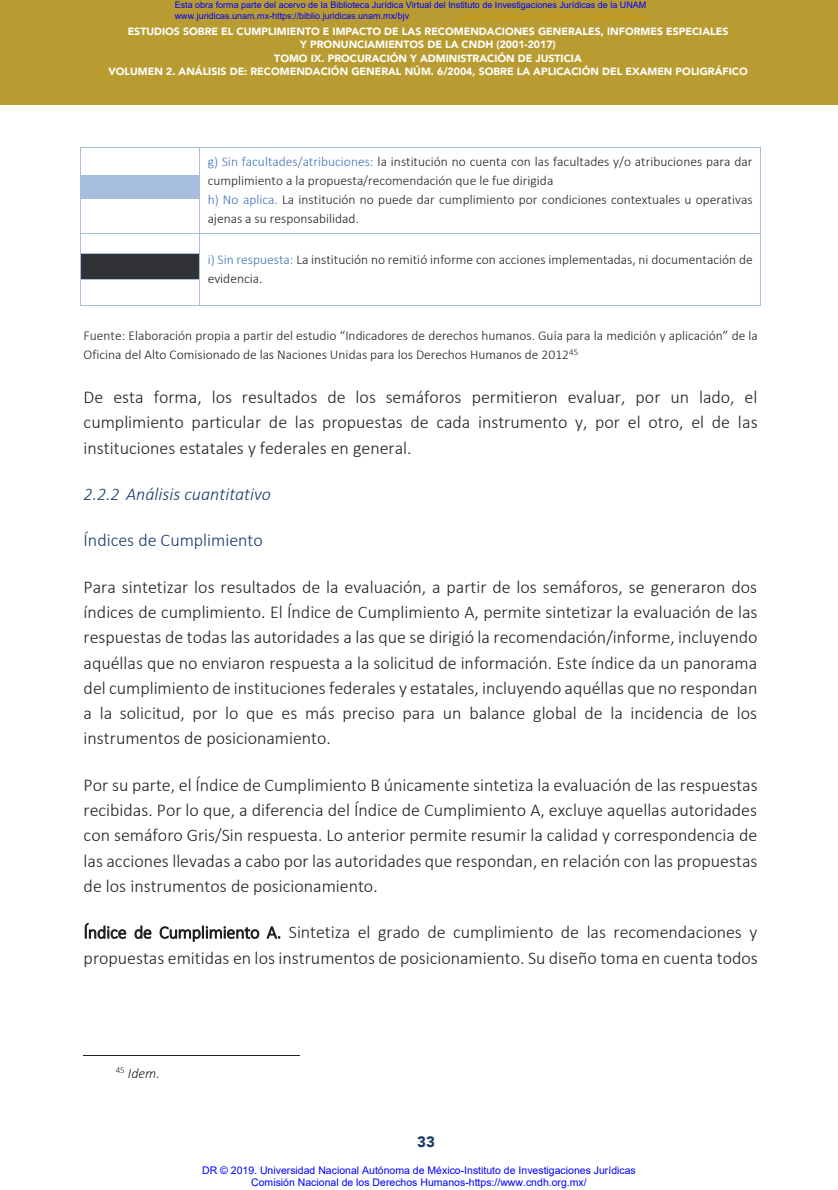
<style>
.page{position:relative;width:838px;height:1190px;background:#fff}
.page>*{position:absolute;margin:0;border:0;box-sizing:border-box;transform-origin:0 0}
.t1{font:300 18px/25.2px "Calibri";color:#231f20;text-align:justify}
.t2{font:italic 300 18px "Calibri";color:#163c68}
.t3{font:300 18px "Calibri";color:#163c68}
.t4{font:900 15px "Avenir";color:#163c68}
.t5{font:italic 300 14.25px "Calibri";color:#231f20}
.t6{font:300 13.5px/18.9px "Calibri";color:#231f20}
.t7{font:900 10.5px/13.5px "Avenir";color:#fff;text-align:center}
.t8{font:10.5px/12.6px "Arial";color:#00f;text-align:center}
.t9{font:9px/10.8px "Arial";color:#00f}
.t10{font:9px "Arial";color:#cf9605}
.s1{color:#3e73b9}
</style>
<div class="page">
<div style="left:0;top:0;width:838px;height:105px;background:#b99c31"></div>
<hr style="left:81px;top:147px;width:118px;height:1px;background:#a7bee1">
<hr style="left:200px;top:147px;width:561px;height:1px;background:#a7bee1">
<div style="left:81px;top:176px;width:118px;height:22px;background:#a7bee1"></div>
<hr style="left:81px;top:175px;width:118px;height:1px;background:#a7bee1">
<svg style="left:80px;top:147px;width:1px;height:51px"></svg>
<hr style="left:81px;top:198px;width:118px;height:1px;background:#a7bee1">
<svg style="left:199px;top:147px;width:1px;height:51px"></svg>
<hr style="left:80px;top:198px;width:1px;height:35px;background:#a7bee1">
<hr style="left:199px;top:198px;width:1px;height:35px;background:#a7bee1">
<hr style="left:761px;top:198px;width:1px;height:35px;background:#a7bee1">
<hr style="left:81px;top:233px;width:118px;height:1px;background:#a7bee1">
<hr style="left:200px;top:233px;width:561px;height:1px;background:#a7bee1">
<div style="left:81px;top:254px;width:118px;height:25px;background:#313235"></div>
<hr style="left:81px;top:253px;width:118px;height:1px;background:#a7bee1">
<hr style="left:81px;top:279px;width:118px;height:1px;background:#a7bee1">
<svg style="left:80px;top:233px;width:1px;height:73px"></svg>
<hr style="left:81px;top:305px;width:118px;height:1px;background:#a7bee1">
<svg style="left:199px;top:233px;width:1px;height:73px"></svg>
<hr style="left:200px;top:305px;width:561px;height:1px;background:#a7bee1">
<svg style="left:85px;top:923px;width:41px;height:15px"></svg>
<svg style="left:134px;top:925px;width:18px;height:13px"></svg>
<svg style="left:160px;top:925px;width:99px;height:16px"></svg>
<svg style="left:267px;top:926px;width:14px;height:13px"></svg>
<hr style="left:84px;top:1054px;width:216px;height:1px;background:#231f20">
<p class="t9" style="left:175px;top:0;width:473px">Esta obra forma parte del acervo de la Biblioteca Jurídica Virtual del Instituto de Investigaciones Jurídicas de la UNAM www.juridicas.unam.mx-https://biblio.juridicas.unam.mx/bjv</p>
<p class="t10" style="left:460px;top:10px;width:189px">Libro completo en: https://tinyurl.com/4vc5wxra</p>
<p class="t7" style="left:108px;top:24px;width:641px">ESTUDIOS SOBRE EL CUMPLIMIENTO E IMPACTO DE LAS RECOMENDACIONES GENERALES, INFORMES ESPECIALES<br>Y PRONUNCIAMIENTOS DE LA CNDH (2001-2017)<br>TOMO IX. PROCURACIÓN Y ADMINISTRACIÓN DE JUSTICIA<br>VOLUMEN 2. ANÁLISIS DE: RECOMENDACIÓN GENERAL NÚM. 6/2004, SOBRE LA APLICACIÓN DEL EXAMEN POLIGRÁFICO</p>
<p class="t6" style="left:208px;top:152px;width:546px"><span class="s1">g) Sin facultades/atribuciones:</span> la institución no cuenta con las facultades y/o atribuciones para dar cumplimiento a la propuesta/recomendación que le fue dirigida<br><span class="s1">h) No aplica.</span> La institución no puede dar cumplimiento por condiciones contextuales u operativas ajenas a su responsabilidad.</p>
<p class="t6" style="left:208px;top:249px;width:547px"><span class="s1">i) Sin respuesta:</span> La institución no remitió informe con acciones implementadas, ni documentación de evidencia.</p>
<p class="t6" style="left:84px;top:326px;width:676px">Fuente: Elaboración propia a partir del estudio “Indicadores de derechos humanos. Guia para la medición y aplicación” de la</p>
<p class="t6" style="left:84px;top:325px;width:496px;text-indent:475px">́<br>Oficina del Alto Comisionado de las Naciones Unidas para los Derechos Humanos de 2012<sup>45</sup></p>
<p class="t1" style="left:84px;top:384px;width:675px">De esta forma, los resultados de los semáforos permitieron evaluar, por un lado, el cumplimiento particular de las propuestas de cada instrumento y, por el otro, el de las instituciones estatales y federales en general.</p>
<p class="t2" style="left:84px;top:483px;width:189px">2.2.2 Análisis cuantitativo</p>
<p class="t3" style="left:84px;top:529px;width:181px">Índices de Cumplimiento</p>
<p class="t1" style="left:84px;top:573px;width:675px">Para sintetizar los resultados de la evaluación, a partir de los semáforos, se generaron dos índices de cumplimiento. El Índice de Cumplimiento A, permite sintetizar la evaluación de las respuestas de todas las autoridades a las que se dirigió la recomendación/informe, incluyendo aquéllas que no enviaron respuesta a la solicitud de información. Este índice da un panorama del cumplimiento de instituciones federales y estatales, incluyendo aquéllas que no respondan a la solicitud, por lo que es más preciso para un balance global de la incidencia de los instrumentos de posicionamiento.</p>
<p class="t1" style="left:84px;top:771px;width:676px">Por su parte, el Índice de Cumplimiento B únicamente sintetiza la evaluación de las respuestas recibidas. Por lo que, a diferencia del Índice de Cumplimiento A, excluye aquellas autoridades con semáforo Gris/Sin respuesta. Lo anterior permite resumir la calidad y correspondencia de las acciones llevadas a cabo por las autoridades que respondan, en relación con las propuestas de los instrumentos de posicionamiento.</p>
<p class="t1" style="left:84px;top:919px;width:676px">Índice de Cumplimiento A. Sintetiza el grado de cumplimiento de las recomendaciones y propuestas emitidas en los instrumentos de posicionamiento. Su diseño toma en cuenta todos</p>
<p class="t5" style="left:116px;top:1063px;width:46px"><sup>45</sup> Idem.</p>
<p class="t4" style="left:417px;top:1128px;width:19px">33</p>
<p class="t8" style="left:202px;top:1163px;width:435px">DR © 2019. Universidad Nacional Autónoma de México-Instituto de Investigaciones Jurídicas<br>Comisión Nacional de los Derechos Humanos-https://www.cndh.org.mx/</p>
</div>
